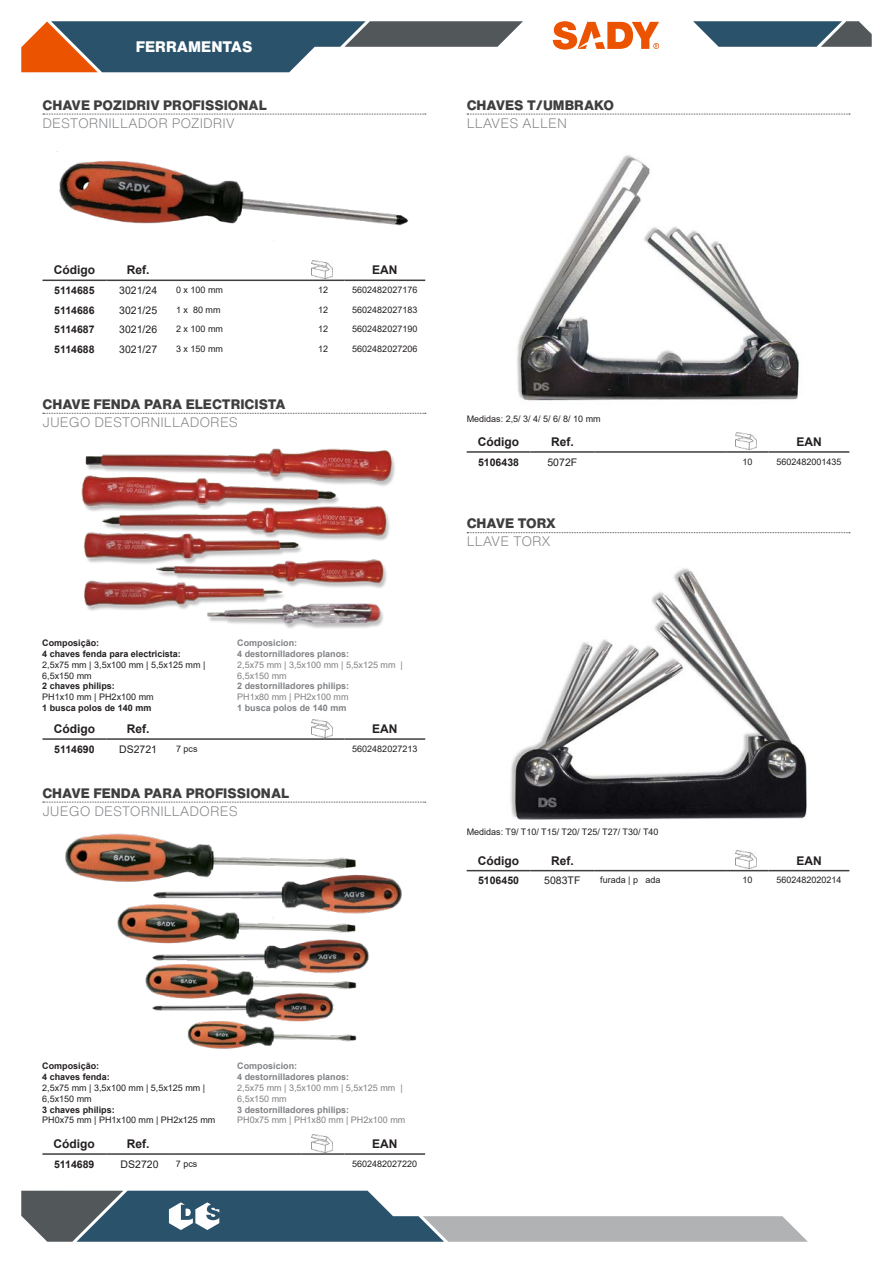
<style>
.page{position:relative;width:893px;height:1263px;background:#fff}
.page>*{position:absolute;margin:0;border:0;box-sizing:border-box;transform-origin:0 0}
.t1{font:800 15px "Helvetica Now Text";color:#fff}
.t2{font:800 13.5px "Helvetica Now Text";color:#3e3e3f}
.t3{font:300 13.5px "Helvetica Now Text";color:#808285}
.t4{font:700 12px "Arial";color:#231f20}
.t5{font:700 10.5px "Arial";color:#231f20}
.t6{font:10.5px "Arial";color:#231f20}
.t7{font:9px/10.8px "Arial";color:#231f20}
.t8{font:700 9px "Arial";color:#808285}
.t9{font:9px/10.8px "Arial";color:#808285}
.t10{font:700 9px/10.8px "Arial";color:#231f20}
</style>
<div class="page">
<svg style="left:21px;top:21px;width:502px;height:51px"></svg>
<svg style="left:693px;top:21px;width:179px;height:26px;background:#4d697b"></svg>
<svg style="left:553px;top:21px;width:106px;height:29px"></svg>
<svg style="left:21px;top:1191px;width:787px;height:51px"></svg>
<hr style="left:43px;top:738px;width:63px;height:2px;background:#3e3e3f">
<hr style="left:106px;top:738px;width:64px;height:2px;background:#3e3e3f">
<hr style="left:170px;top:738px;width:132px;height:2px;background:#3e3e3f">
<hr style="left:302px;top:738px;width:42px;height:2px;background:#3e3e3f">
<hr style="left:344px;top:738px;width:81px;height:2px;background:#3e3e3f">
<img style="left:311px;top:720px;width:22px;height:17px">
<hr style="left:42px;top:1153px;width:64px;height:2px;background:#3e3e3f">
<hr style="left:106px;top:1153px;width:64px;height:2px;background:#3e3e3f">
<hr style="left:170px;top:1153px;width:132px;height:2px;background:#3e3e3f">
<hr style="left:302px;top:1153px;width:42px;height:2px;background:#3e3e3f">
<hr style="left:344px;top:1153px;width:81px;height:2px;background:#3e3e3f">
<img style="left:311px;top:1135px;width:21px;height:17px">
<hr style="left:43px;top:280px;width:63px;height:1px;background:#3e3e3f">
<hr style="left:106px;top:280px;width:64px;height:1px;background:#3e3e3f">
<hr style="left:170px;top:280px;width:132px;height:1px;background:#3e3e3f">
<hr style="left:302px;top:280px;width:42px;height:1px;background:#3e3e3f">
<hr style="left:344px;top:280px;width:81px;height:1px;background:#3e3e3f">
<img style="left:311px;top:261px;width:22px;height:17px">
<hr style="left:467px;top:870px;width:63px;height:1px;background:#3e3e3f">
<hr style="left:530px;top:870px;width:64px;height:1px;background:#3e3e3f">
<hr style="left:594px;top:870px;width:132px;height:1px;background:#3e3e3f">
<hr style="left:726px;top:870px;width:43px;height:1px;background:#3e3e3f">
<hr style="left:769px;top:870px;width:80px;height:1px;background:#3e3e3f">
<img style="left:735px;top:851px;width:22px;height:17px">
<img style="left:510px;top:568px;width:297px;height:252px">
<hr style="left:467px;top:451px;width:63px;height:2px;background:#3e3e3f">
<hr style="left:530px;top:451px;width:64px;height:2px;background:#3e3e3f">
<hr style="left:594px;top:451px;width:132px;height:2px;background:#3e3e3f">
<hr style="left:726px;top:451px;width:43px;height:2px;background:#3e3e3f">
<hr style="left:769px;top:451px;width:80px;height:2px;background:#3e3e3f">
<img style="left:735px;top:432px;width:22px;height:18px">
<img style="left:517px;top:155px;width:282px;height:246px">
<img style="left:57px;top:151px;width:352px;height:90px">
<img style="left:65px;top:833px;width:337px;height:216px">
<img style="left:81px;top:448px;width:314px;height:180px">
<svg style="left:43px;top:114px;width:383px;height:1px"></svg>
<svg style="left:43px;top:413px;width:383px;height:1px"></svg>
<svg style="left:43px;top:802px;width:383px;height:1px"></svg>
<svg style="left:467px;top:114px;width:383px;height:1px"></svg>
<svg style="left:467px;top:532px;width:383px;height:1px"></svg>
<h1 class="t1" style="left:136px;top:36px;width:118px">FERRAMENTAS</h1>
<h2 class="t2" style="left:43px;top:95px;width:226px">CHAVE POZIDRIV PROFISSIONAL</h2>
<p class="t3" style="left:43px;top:113px;width:194px">DESTORNILLADOR POZIDRIV</p>
<p class="t2" style="left:467px;top:95px;width:149px">CHAVES T/UMBRAKO</p>
<p class="t3" style="left:467px;top:113px;width:102px">LLAVES ALLEN</p>
<h3 class="t4" style="left:54px;top:262px;width:43px">Código</h3>
<h3 class="t4" style="left:127px;top:262px;width:24px">Ref.</h3>
<h3 class="t4" style="left:372px;top:262px;width:27px">EAN</h3>
<p class="t5" style="left:54px;top:283px;width:42px">5114685</p>
<p class="t6" style="left:119px;top:283px;width:39px">3021/24</p>
<p class="t7" style="left:176px;top:284px;width:49px">0 x 100 mm</p>
<p class="t7" style="left:318px;top:284px;width:12px">12</p>
<p class="t7" style="left:352px;top:284px;width:67px">5602482027176</p>
<p class="t5" style="left:54px;top:302px;width:42px">5114686</p>
<p class="t6" style="left:119px;top:303px;width:39px">3021/25</p>
<p class="t7" style="left:176px;top:304px;width:46px">1 x 80 mm</p>
<p class="t7" style="left:318px;top:304px;width:12px">12</p>
<p class="t7" style="left:352px;top:304px;width:67px">5602482027183</p>
<p class="t5" style="left:54px;top:322px;width:42px">5114687</p>
<p class="t6" style="left:119px;top:322px;width:39px">3021/26</p>
<p class="t7" style="left:176px;top:323px;width:49px">2 x 100 mm</p>
<p class="t7" style="left:318px;top:323px;width:12px">12</p>
<p class="t7" style="left:352px;top:323px;width:67px">5602482027190</p>
<p class="t5" style="left:54px;top:342px;width:42px">5114688</p>
<p class="t6" style="left:119px;top:342px;width:39px">3021/27</p>
<p class="t7" style="left:176px;top:343px;width:49px">3 x 150 mm</p>
<p class="t7" style="left:318px;top:343px;width:12px">12</p>
<p class="t7" style="left:352px;top:343px;width:67px">5602482027206</p>
<h2 class="t2" style="left:43px;top:394px;width:244px">CHAVE FENDA PARA ELECTRICISTA</h2>
<p class="t3" style="left:43px;top:412px;width:197px">JUEGO DESTORNILLADORES</p>
<p class="t10" style="left:42px;top:638px;width:59px">Composição:</p>
<p class="t10" style="left:42px;top:649px;width:140px">4 chaves fenda para electricista:</p>
<p class="t7" style="left:42px;top:659px;width:165px">2,5x75 mm | 3,5x100 mm | 5,5x125 mm |<br>6,5x150 mm</p>
<p class="t10" style="left:42px;top:681px;width:74px">2 chaves philips:</p>
<p class="t7" style="left:42px;top:692px;width:113px">PH1x10 mm | PH2x100 mm</p>
<p class="t10" style="left:42px;top:703px;width:111px">1 busca polos de 140 mm</p>
<p class="t8" style="left:237px;top:637px;width:62px">Composicion:</p>
<p class="t8" style="left:237px;top:648px;width:114px">4 destornilladores planos:</p>
<p class="t9" style="left:237px;top:659px;width:167px">2,5x75 mm | 3,5x100 mm | 5,5x125 mm |<br>6,5x150 mm</p>
<p class="t8" style="left:237px;top:680px;width:114px">2 destornilladores philips:</p>
<p class="t9" style="left:237px;top:692px;width:113px">PH1x80 mm | PH2x100 mm</p>
<p class="t8" style="left:237px;top:702px;width:111px">1 busca polos de 140 mm</p>
<h3 class="t4" style="left:54px;top:720px;width:43px">Código</h3>
<h3 class="t4" style="left:127px;top:720px;width:24px">Ref.</h3>
<h3 class="t4" style="left:372px;top:720px;width:27px">EAN</h3>
<p class="t5" style="left:54px;top:742px;width:42px">5114690</p>
<p class="t6" style="left:119px;top:742px;width:39px">DS2721</p>
<p class="t7" style="left:176px;top:743px;width:23px">7 pcs</p>
<p class="t7" style="left:352px;top:743px;width:67px">5602482027213</p>
<h2 class="t2" style="left:42px;top:783px;width:248px">CHAVE FENDA PARA PROFISSIONAL</h2>
<p class="t3" style="left:42px;top:801px;width:197px">JUEGO DESTORNILLADORES</p>
<p class="t7" style="left:467px;top:413px;width:136px">Medidas: 2,5/ 3/ 4/ 5/ 6/ 8/ 10 mm</p>
<p class="t4" style="left:478px;top:433px;width:43px">Código</p>
<p class="t4" style="left:551px;top:433px;width:24px">Ref.</p>
<p class="t4" style="left:796px;top:433px;width:27px">EAN</p>
<p class="t5" style="left:478px;top:454px;width:42px">5106438</p>
<p class="t6" style="left:547px;top:455px;width:31px">5072F</p>
<p class="t7" style="left:742px;top:456px;width:12px">10</p>
<p class="t7" style="left:776px;top:456px;width:67px">5602482001435</p>
<p class="t2" style="left:467px;top:513px;width:91px">CHAVE TORX</p>
<p class="t3" style="left:467px;top:531px;width:85px">LLAVE TORX</p>
<p class="t7" style="left:467px;top:826px;width:193px">Medidas: T9/ T10/ T15/ T20/ T25/ T27/ T30/ T40</p>
<p class="t4" style="left:478px;top:852px;width:43px">Código</p>
<p class="t4" style="left:551px;top:852px;width:24px">Ref.</p>
<p class="t4" style="left:796px;top:852px;width:27px">EAN</p>
<p class="t5" style="left:478px;top:873px;width:42px">5106450</p>
<p class="t6" style="left:544px;top:873px;width:38px">5083TF</p>
<p class="t7" style="left:600px;top:874px;width:62px">furada | p ada</p>
<p class="t7" style="left:742px;top:874px;width:12px">10</p>
<p class="t7" style="left:776px;top:874px;width:67px">5602482020214</p>
<p class="t10" style="left:42px;top:1061px;width:69px">Composição:<br>4 chaves fenda:</p>
<p class="t7" style="left:42px;top:1082px;width:165px">2,5x75 mm | 3,5x100 mm | 5,5x125 mm |<br>6,5x150 mm</p>
<p class="t10" style="left:42px;top:1104px;width:74px">3 chaves philips:</p>
<p class="t7" style="left:42px;top:1115px;width:175px">PH0x75 mm | PH1x100 mm | PH2x125 mm</p>
<p class="t8" style="left:237px;top:1060px;width:62px">Composicion:</p>
<p class="t8" style="left:237px;top:1070px;width:114px">4 destornilladores planos:</p>
<p class="t9" style="left:237px;top:1082px;width:167px">2,5x75 mm | 3,5x100 mm | 5,5x125 mm |<br>6,5x150 mm</p>
<p class="t8" style="left:237px;top:1103px;width:114px">3 destornilladores philips:</p>
<p class="t9" style="left:237px;top:1115px;width:170px">PH0x75 mm | PH1x80 mm | PH2x100 mm</p>
<h3 class="t4" style="left:54px;top:1135px;width:43px">Código</h3>
<h3 class="t4" style="left:127px;top:1135px;width:24px">Ref.</h3>
<h3 class="t4" style="left:372px;top:1135px;width:27px">EAN</h3>
<p class="t5" style="left:54px;top:1156px;width:42px">5114689</p>
<p class="t6" style="left:121px;top:1157px;width:39px">DS2720</p>
<p class="t7" style="left:176px;top:1158px;width:23px">7 pcs</p>
<p class="t7" style="left:352px;top:1158px;width:67px">5602482027220</p>
</div>
